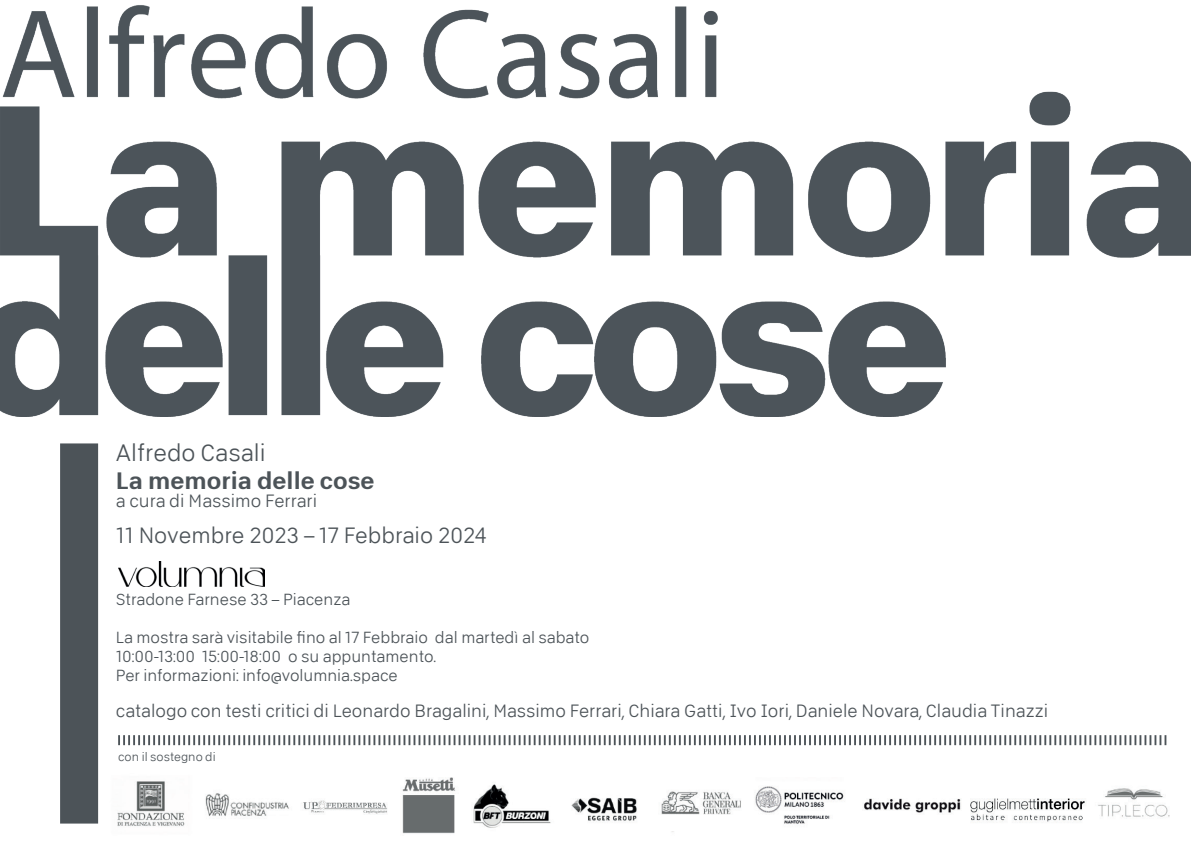
<style>
.page{position:relative;width:1191px;height:851px;background:#fff}
.page>*{position:absolute;margin:0;border:0;box-sizing:border-box;transform-origin:0 0}
.t1{font:23.6px "Abitare Sans 600 wt";color:#4c5358}
.t2{font:23.6px "Abitare Sans 150 wt";color:#4c5358}
.t3{font:22px "Abitare Sans 150 wt";letter-spacing:-.005em;color:#4c5358}
.t4{font:17.6px "Abitare Sans 150 wt";color:#4c5358}
.t5{font:16px/19.2px "Abitare Sans 150 wt";color:#4c5358}
.t6{font:12px "Abitare Sans 150 wt";color:#4c5358}
</style>
<div class="page">
<img style="left:0;top:5px;width:1191px;height:411px">
<img style="left:118px;top:561px;width:146px;height:25px">
<svg style="left:118px;top:735px;width:1049px;height:11px"></svg>
<div style="left:60px;top:443px;width:38px;height:380px;background:#4c5358"></div>
<img style="left:117px;top:777px;width:1053px;height:57px">
<h1 class="t2" style="left:116px;top:439px;width:151px">Alfredo Casali</h1>
<h1 class="t1" style="left:116px;top:467px;width:260px">La memoria delle cose</h1>
<p class="t4" style="left:116px;top:491px;width:203px">a cura di Massimo Ferrari</p>
<h2 class="t3" style="left:116px;top:522px;width:373px">11 Novembre 2023 – 17 Febbraio 2024</h2>
<p class="t5" style="left:116px;top:589px;width:236px">Stradone Farnese 33 – Piacenza</p>
<p class="t5" style="left:116px;top:627px;width:475px">La mostra sarà visitabile fino al 17 Febbraio dal martedì al sabato<br>10:00-13:00 15:00-18:00 o su appuntamento.<br>Per informazioni: info@volumnia.space</p>
<p class="t4" style="left:116px;top:700px;width:933px">catalogo con testi critici di Leonardo Bragalini, Massimo Ferrari, Chiara Gatti, Ivo Iori, Daniele Novara, Claudia Tinazzi</p>
<p class="t6" style="left:118px;top:749px;width:99px">con il sostegno di</p>
</div>
